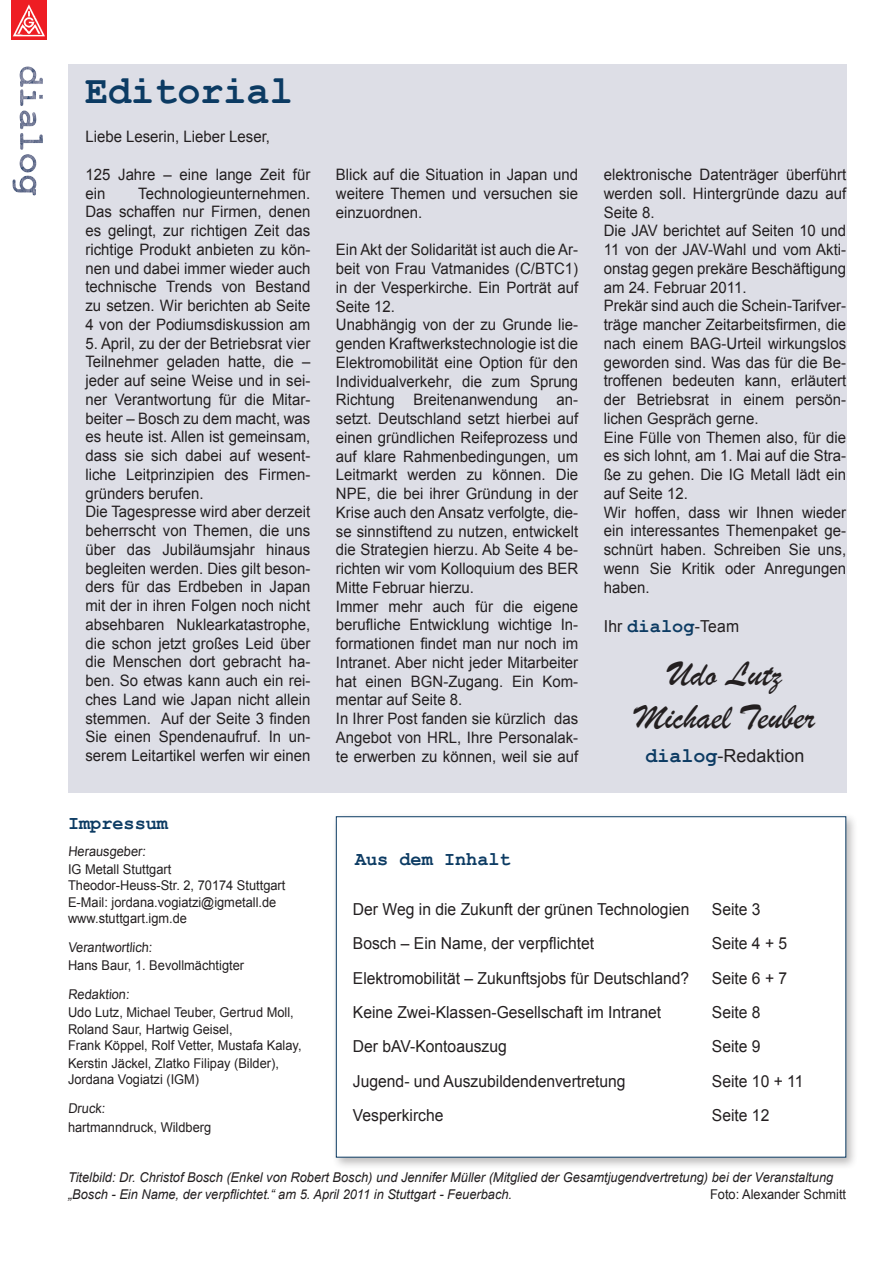
<style>
.page{position:relative;width:893px;height:1263px;background:#fff}
.page>*{position:absolute;margin:0;border:0;box-sizing:border-box;transform-origin:0 0}
.t1{font:700 40.5px "Courier New";color:#0c3b63;scale:.95 1}
.t2{font:36px/43.2px "Brush Script";color:#231f20;text-align:center}
.t3{font:700 19.5px "Courier New";color:#0c3b63;scale:.95 1}
.t4{font:18px "Arial";color:#231f20}
.t5{font:16.5px "Arial";color:#231f20;scale:.95 1}
.t6{font:15.75px/18.8px "Arial";color:#231f20;scale:.95 1}
.t7{font:13.5px/18.3px "Arial";color:#231f20;scale:.95 1}
.t8{font:italic 13.5px/16.2px "Arial";color:#231f20;scale:.95 1}
.s1{font-family:"Courier New";font-weight:700;font-size:19.5px;color:#0c3b63}
.s2{font-family:"Courier New";font-weight:700;font-size:21px;color:#0c3b63}
</style>
<div class="page">
<div style="left:68px;top:64px;width:778px;height:729px;background:#dddee6"></div>
<div style="left:332px;top:812px;width:542px;height:370px;background:#231f20;opacity:.3"></div>
<div style="left:336px;top:816px;width:510px;height:341px;background:#fff;border:1px solid #0c3b63"></div>
<img style="left:19px;top:66px;width:24px;height:64px">
<img style="left:11px;top:0;width:36px;height:40px">
<h1 class="t1" style="left:85px;top:65px;width:220px">Editorial</h1>
<p class="t6" style="left:85px;top:128px;width:196px">Liebe Leserin, Lieber Leser,</p>
<p class="t6" style="left:85px;top:165px;width:238px">125 Jahre – eine lange Zeit für ein</p>
<p class="t6" style="left:85px;top:184px;width:238px;text-align:justify;text-indent:53px">Technologieunternehmen.<br>Das schaffen nur Firmen, denen es gelingt, zur richtigen Zeit das richtige Produkt anbieten zu kön&shy;nen und dabei immer wieder auch technische Trends von Bestand zu setzen. Wir berichten ab Seite 4 von der Podiumsdiskussion am</p>
<p class="t6" style="left:85px;top:334px;width:238px">5. April, zu der der Betriebsrat vier<br>Teilnehmer geladen hatte, die – jeder auf seine Weise und in sei&shy;ner Verantwortung für die Mitar&shy;beiter – Bosch zu dem macht, was es heute ist. Allen ist gemeinsam, dass sie sich dabei auf wesent&shy;liche Leitprinzipien des Firmen&shy;gründers berufen.<br>Die Tagespresse wird aber derzeit beherrscht von Themen, die uns über das Jubiläumsjahr hinaus begleiten werden. Dies gilt beson&shy;ders für das Erdbeben in Japan mit der in ihren Folgen noch nicht absehbaren Nuklearkatastrophe, die schon jetzt großes Leid über die Menschen dort gebracht ha&shy;ben. So etwas kann auch ein rei&shy;ches Land wie Japan nicht allein stemmen. Auf der Seite 3 finden<br>Sie einen Spendenaufruf. In un&shy;serem Leitartikel werfen wir einen</p>
<p class="t3" style="left:68px;top:810px;width:107px">Impressum</p>
<p class="t7" style="left:68px;top:842px;width:110px">Herausgeber:<br>IG Metall Stuttgart</p>
<p class="t7" style="left:68px;top:878px;width:230px;line-height:16.2px">Theodor-Heuss-Str. 2, 70174 Stuttgart<br>E-Mail: jordana.vogiatzi@igmetall.de www.stuttgart.igm.de</p>
<p class="t7" style="left:68px;top:938px;width:187px">Verantwortlich:<br>Hans Baur, 1. Bevollmächtigter</p>
<p class="t7" style="left:68px;top:985px;width:239px">Redaktion:<br>Udo Lutz, Michael Teuber, Gertrud Moll,</p>
<p class="t7" style="left:68px;top:1021px;width:247px;line-height:16.2px">Roland Saur, Hartwig Geisel,<br>Frank Köppel, Rolf Vetter, Mustafa Kalay,</p>
<p class="t7" style="left:68px;top:1055px;width:224px;line-height:16.2px">Kerstin Jäckel, Zlatko Filipay (Bilder),<br>Jordana Vogiatzi (IGM)</p>
<p class="t7" style="left:68px;top:1099px;width:152px">Druck:<br>hartmanndruck, Wildberg</p>
<p class="t6" style="left:336px;top:166px;width:257px;text-align:justify">Blick auf die Situation in Japan und weitere Themen und versuchen sie einzuordnen.</p>
<p class="t6" style="left:336px;top:241px;width:257px">Ein Akt der Solidarität ist auch die Ar&shy;beit von Frau Vatmanides (C/BTC1) in der Vesperkirche. Ein Porträt auf Seite 12.<br>Unabhängig von der zu Grunde lie&shy;genden Kraftwerkstechnologie ist die Elektromobilität eine Option für den Individualverkehr, die zum Sprung Richtung Breitenanwendung an&shy;setzt. Deutschland setzt hierbei auf einen gründlichen Reifeprozess und auf klare Rahmenbedingungen, um Leitmarkt werden zu können. Die NPE, die bei ihrer Gründung in der Krise auch den Ansatz verfolgte, die&shy;se sinnstiftend zu nutzen, entwickelt die Strategien hierzu. Ab Seite 4 be&shy;richten wir vom Kolloquium des BER Mitte Februar hierzu.<br>Immer mehr auch für die eigene berufliche Entwicklung wichtige In&shy;formationen findet man nur noch im Intranet. Aber nicht jeder Mitarbeiter hat einen BGN-Zugang. Ein Kom&shy;mentar auf Seite 8.<br>In Ihrer Post fanden sie kürzlich das Angebot von HRL, Ihre Personalak&shy;te erwerben zu können, weil sie auf</p>
<p class="t6" style="left:604px;top:165px;width:257px">elektronische Datenträger überführt werden soll. Hintergründe dazu auf<br>Seite 8.<br>Die JAV berichtet auf Seiten 10 und<br>11 von der JAV-Wahl und vom Akti&shy;onstag gegen prekäre Beschäftigung am 24. Februar 2011.<br>Prekär sind auch die Schein-Tarifver&shy;träge mancher Zeitarbeitsfirmen, die nach einem BAG-Urteil wirkungslos geworden sind. Was das für die Be&shy;troffenen bedeuten kann, erläutert der Betriebsrat in einem persön&shy;lichen Gespräch gerne.<br>Eine Fülle von Themen also, für die es sich lohnt, am 1. Mai auf die Stra&shy;ße zu gehen. Die IG Metall lädt ein auf Seite 12.<br>Wir hoffen, dass wir Ihnen wieder ein interessantes Themenpaket ge&shy;schnürt haben. Schreiben Sie uns, wenn Sie Kritik oder Anregungen haben.</p>
<p class="t5" style="left:604px;top:615px;width:144px">Ihr <span class="s1">dialog</span>-Team</p>
<h2 class="t2" style="left:635px;top:653px;width:181px">Udo Lutz<br>Michael Teuber</h2>
<p class="t4" style="left:646px;top:743px;width:160px"><span class="s2">dialog</span>-Redaktion</p>
<p class="t3" style="left:355px;top:847px;width:165px">Aus dem Inhalt</p>
<p class="t5" style="left:353px;top:899px;width:356px">Der Weg in die Zukunft der grünen Technologien</p>
<p class="t5" style="left:712px;top:899px;width:53px">Seite 3</p>
<p class="t5" style="left:353px;top:933px;width:256px">Bosch – Ein Name, der verpflichtet</p>
<p class="t5" style="left:712px;top:933px;width:81px">Seite 4 + 5</p>
<p class="t5" style="left:353px;top:967px;width:355px">Elektromobilität – Zukunftsjobs für Deutschland?</p>
<p class="t5" style="left:712px;top:967px;width:81px">Seite 6 + 7</p>
<p class="t5" style="left:353px;top:1002px;width:326px">Keine Zwei-Klassen-Gesellschaft im Intranet</p>
<p class="t5" style="left:712px;top:1002px;width:53px">Seite 8</p>
<p class="t5" style="left:353px;top:1036px;width:164px">Der bAV-Kontoauszug</p>
<p class="t5" style="left:712px;top:1036px;width:53px">Seite 9</p>
<p class="t5" style="left:353px;top:1070px;width:289px">Jugend- und Auszubildendenvertretung</p>
<p class="t5" style="left:712px;top:1070px;width:98px">Seite 10 + 11</p>
<p class="t5" style="left:353px;top:1104px;width:97px">Vesperkirche</p>
<p class="t5" style="left:712px;top:1104px;width:62px">Seite 12</p>
<p class="t8" style="left:68px;top:1170px;width:807px">Titelbild: Dr. Christof Bosch (Enkel von Robert Bosch) und Jennifer Müller (Mitglied der Gesamtjugendvertretung) bei der Veranstaltung „Bosch - Ein Name, der verpflichtet.“ am 5. April 2011 in Stuttgart - Feuerbach.</p>
<p class="t7" style="left:710px;top:1185px;width:145px">Foto: Alexander Schmitt</p>
</div>
